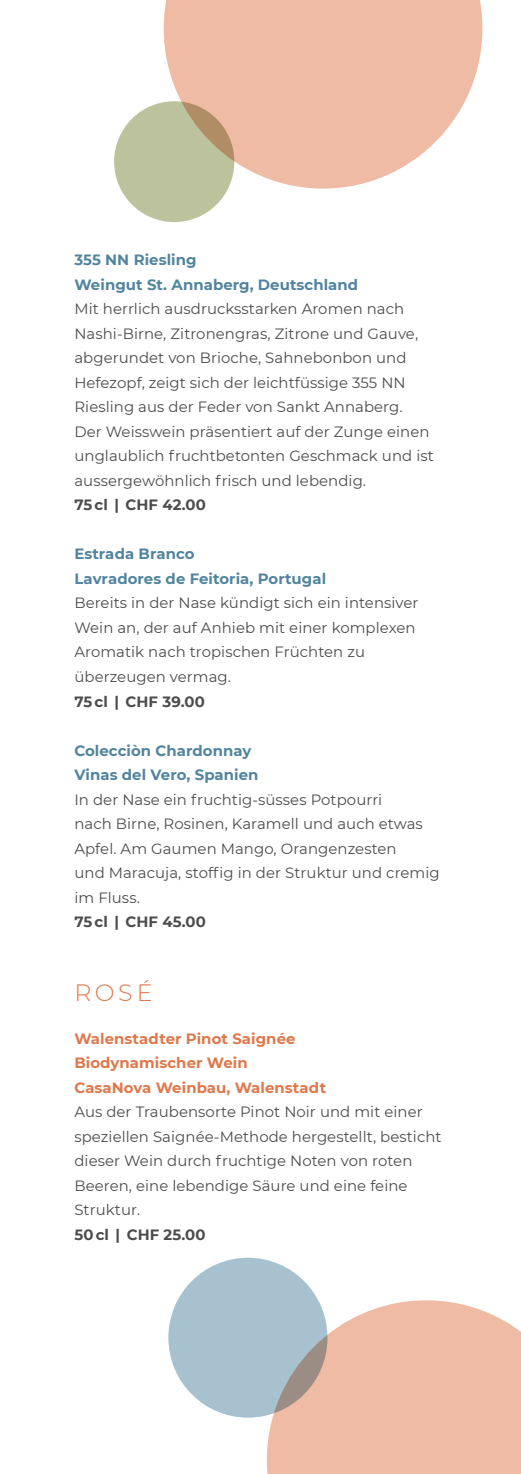
<style>
.page{position:relative;width:521px;height:1474px;background:#fff}
.page>*{position:absolute;margin:0;border:0;box-sizing:border-box;transform-origin:0 0}
.t1{font:300 23.62px "Montserrat";color:#df784b}
.t2{font:14.88px/24.5px "Montserrat";letter-spacing:.005em;color:#4b4c4d}
.t3{font:700 14.88px/24.5px "Montserrat";letter-spacing:.005em;color:#51849f}
.t4{font:700 14.88px/24.5px "Montserrat";letter-spacing:.005em;color:#df784b}
.t5{font:700 14.88px "Montserrat";letter-spacing:.005em;color:#4b4c4d}
</style>
<div class="page">
<svg style="left:164px;top:0;width:318px;height:189px;background:#f0c3b0"></svg>
<svg style="left:114px;top:101px;width:120px;height:121px;background:#bbbd97"></svg>
<div style="left:267px;top:1300px;width:254px;height:173px;background:#efbba5"></div>
<svg style="left:168px;top:1257px;width:159px;height:160px;background:#a7bdca"></svg>
<p class="t3" style="left:74px;top:247px;width:285px">355 NN Riesling<br>Weingut St. Annaberg, Deutschland</p>
<p class="t2" style="left:74px;top:296px;width:361px">Mit herrlich ausdrucksstarken Aromen nach Nashi-Birne, Zitronengras, Zitrone und Gauve, abgerundet von Brioche, Sahnebonbon und Hefezopf, zeigt sich der leichtfüssige 355 NN Riesling aus der Feder von Sankt Annaberg.<br>Der Weisswein präsentiert auf der Zunge einen unglaublich fruchtbetonten Geschmack und ist aussergewöhnlich frisch und lebendig.</p>
<p class="t5" style="left:74px;top:494px;width:133px">75 cl | CHF 42.00</p>
<p class="t3" style="left:74px;top:541px;width:253px">Estrada Branco<br>Lavradores de Feitoria, Portugal</p>
<p class="t2" style="left:74px;top:590px;width:346px">Bereits in der Nase kündigt sich ein intensiver Wein an, der auf Anhieb mit einer komplexen Aromatik nach tropischen Früchten zu überzeugen vermag.</p>
<p class="t5" style="left:74px;top:690px;width:132px">75 cl | CHF 39.00</p>
<p class="t3" style="left:74px;top:737px;width:185px">Colecciòn Chardonnay<br>Vinas del Vero, Spanien</p>
<p class="t2" style="left:74px;top:786px;width:367px">In der Nase ein fruchtig-süsses Potpourri<br>nach Birne, Rosinen, Karamell und auch etwas Apfel. Am Gaumen Mango, Orangenzesten<br>und Maracuja, stoffig in der Struktur und cremig im Fluss.</p>
<p class="t5" style="left:74px;top:911px;width:133px">75 cl | CHF 45.00</p>
<h1 class="t1" style="left:74px;top:976px;width:80px">ROSÉ</h1>
<p class="t4" style="left:74px;top:1025px;width:253px">Walenstadter Pinot Saignée<br>Biodynamischer Wein<br>CasaNova Weinbau, Walenstadt</p>
<p class="t2" style="left:74px;top:1099px;width:369px">Aus der Traubensorte Pinot Noir und mit einer speziellen Saignée-Methode hergestellt, besticht dieser Wein durch fruchtige Noten von roten Beeren, eine lebendige Säure und eine feine Struktur.</p>
<p class="t5" style="left:74px;top:1223px;width:133px">50 cl | CHF 25.00</p>
</div>
